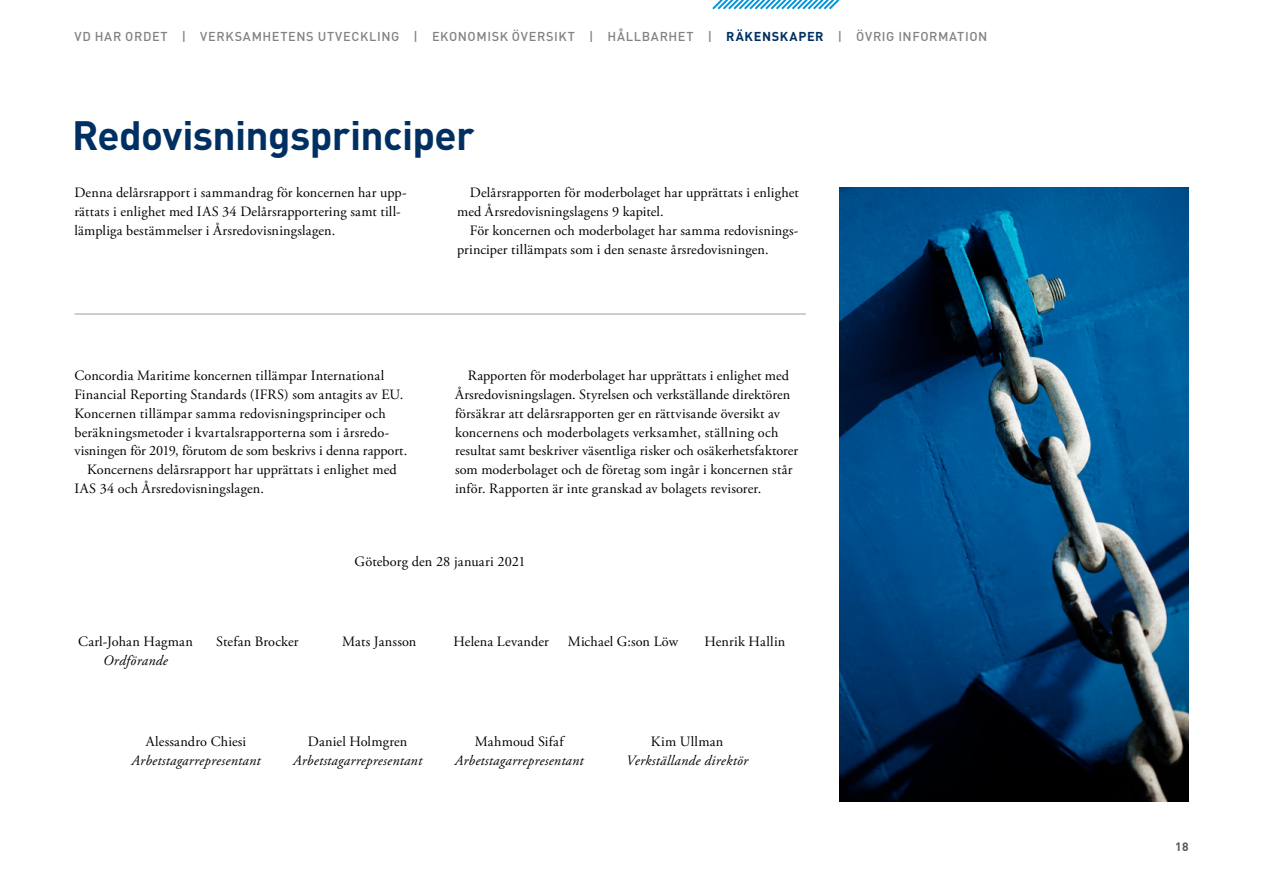
<style>
.page{position:relative;width:1263px;height:893px;background:#fff}
.page>*{position:absolute;margin:0;border:0;box-sizing:border-box;transform-origin:0 0}
.t1{font:700 40.5px "DINOT";letter-spacing:-.015em;color:#003061}
.t2{font:14.25px/18.8px "Adobe Garamond Pro";letter-spacing:.01em;color:#000}
.t3{font:italic 14.25px "Adobe Garamond Pro";letter-spacing:.02em;color:#000}
.t4{font:500 12.75px "DINOT";letter-spacing:.045em;color:#808285}
.t5{font:700 12px "DINOT";color:#58595b}
.s1{font-weight:700;color:#003061}
</style>
<div class="page">
<svg style="left:712px;top:0;width:128px;height:10px"></svg>
<hr style="left:74px;top:313px;width:732px;height:2px;background:#a7a9ac">
<img style="left:840px;top:187px;width:348px;height:614px">
<p class="t4" style="left:74px;top:27px;width:914px">VD HAR ORDET | VERKSAMHETENS UTVECKLING | EKONOMISK ÖVERSIKT | HÅLLBARHET | <span class="s1">RÄKENSKAPER</span> | ÖVRIG INFORMATION</p>
<h1 class="t1" style="left:72px;top:108px;width:404px">Redovisningsprinciper</h1>
<p class="t2" style="left:74px;top:184px;width:334px">Denna delårsrapport i sammandrag för koncernen har upp&shy;rättats i enlighet med IAS 34 Delårsrapportering samt til - lämpliga bestämmelser i Årsredovisningslagen.</p>
<p class="t2" style="left:74px;top:367px;width:311px">Concordia Maritime koncernen tillämpar International</p>
<p class="t2" style="left:74px;top:386px;width:330px">Financial Reporting Standards (IFRS) som antagits av EU.</p>
<p class="t2" style="left:74px;top:404px;width:313px">Koncernen tillämpar samma redovisningsprinciper och</p>
<p class="t2" style="left:74px;top:423px;width:316px">beräkningsmetoder i kvartalsrapporterna som i årsredo-</p>
<p class="t2" style="left:74px;top:442px;width:334px">visningen för 2019, förutom de som beskrivs i denna rapport.</p>
<p class="t2" style="left:87px;top:461px;width:311px">Koncernens delårsrapport har upprättats i enlighet med</p>
<p class="t2" style="left:74px;top:479px;width:191px">IAS 34 och Årsredovisningslagen.</p>
<p class="t2" style="left:457px;top:184px;width:343px;text-indent:13px">Delårsrapporten för moderbolaget har upprättats i enlighet med Årsredovisningslagens 9 kapitel.</p>
<p class="t2" style="left:457px;top:222px;width:343px;text-indent:13px">För koncernen och moderbolaget har samma redovisnings&shy;principer tillämpats som i den senaste årsredovisningen.</p>
<p class="t2" style="left:455px;top:367px;width:345px;text-indent:13px">Rapporten för moderbolaget har upprättats i enlighet med Årsredovisningslagen. Styrelsen och verkställande direktören försäkrar att delårsrapporten ger en rättvisande översikt av koncernens och moderbolagets verksamhet, ställning och resultat samt beskriver väsentliga risker och osäkerhetsfaktorer som moderbolaget och de företag som ingår i koncernen står inför. Rapporten är inte granskad av bolagets revisorer.</p>
<p class="t2" style="left:355px;top:552px;width:173px">Göteborg den 28 januari 2021</p>
<p class="t2" style="left:78px;top:633px;width:116px">Carl-Johan Hagman</p>
<p class="t3" style="left:103px;top:652px;width:66px">Ordförande</p>
<p class="t2" style="left:216px;top:633px;width:84px">Stefan Brocker</p>
<p class="t2" style="left:342px;top:633px;width:76px">Mats Jansson</p>
<p class="t2" style="left:454px;top:633px;width:97px">Helena Levander</p>
<p class="t2" style="left:568px;top:633px;width:112px">Michael G:son Löw</p>
<p class="t2" style="left:704px;top:633px;width:82px">Henrik Hallin</p>
<p class="t2" style="left:146px;top:733px;width:102px">Alessandro Chiesi</p>
<p class="t3" style="left:131px;top:752px;width:130px">Arbetstagarrepresentant</p>
<p class="t2" style="left:308px;top:733px;width:101px">Daniel Holmgren</p>
<p class="t3" style="left:293px;top:752px;width:130px">Arbetstagarrepresentant</p>
<p class="t2" style="left:475px;top:733px;width:90px">Mahmoud Sifaf</p>
<p class="t3" style="left:455px;top:752px;width:130px">Arbetstagarrepresentant</p>
<p class="t2" style="left:651px;top:733px;width:74px">Kim Ullman</p>
<p class="t3" style="left:626px;top:752px;width:123px">Verkställande direktör</p>
<p class="t5" style="left:1175px;top:839px;width:15px">18</p>
</div>
